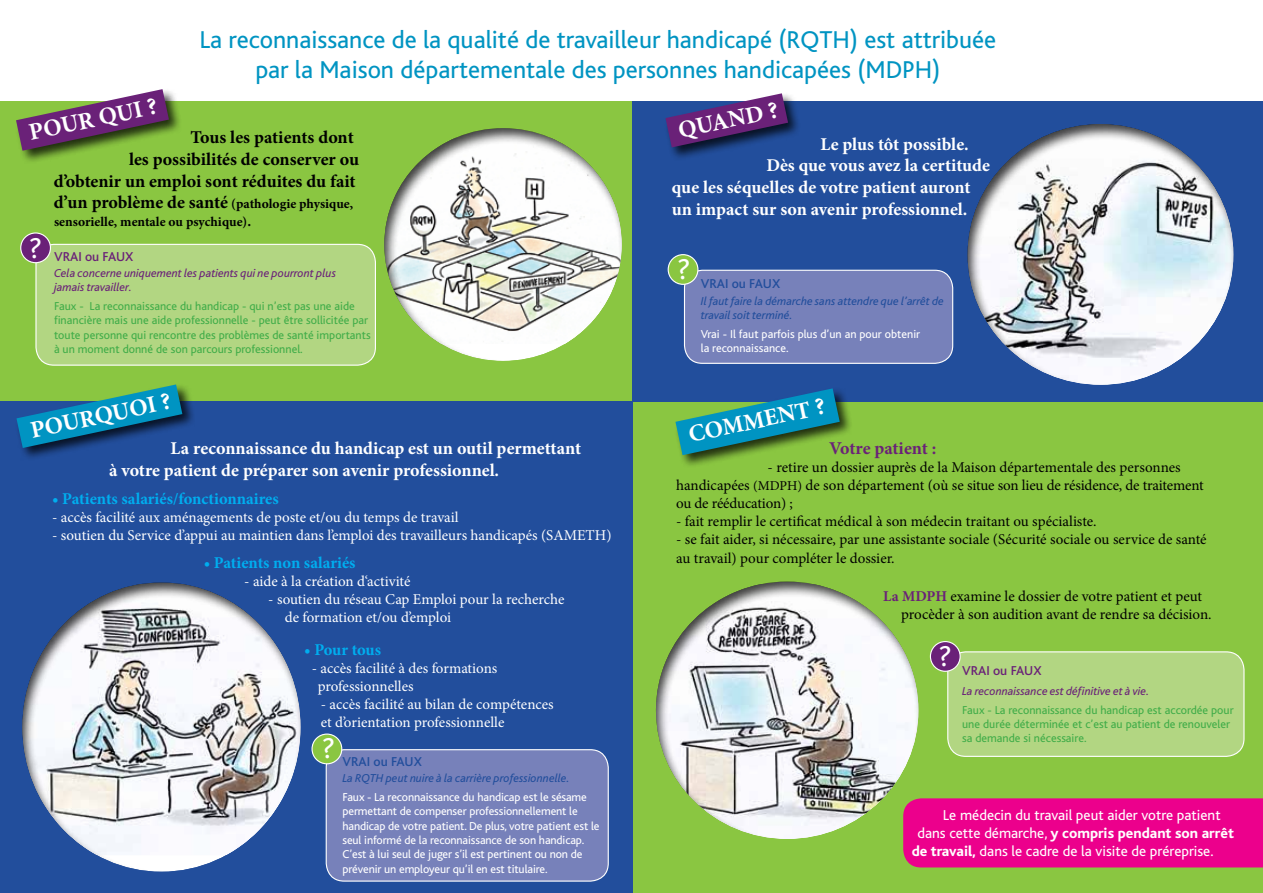
<style>
.page{position:relative;width:1263px;height:893px;background:#fff}
.page>*{position:absolute;margin:0;border:0;box-sizing:border-box;transform-origin:0 0}
.t1{font:29.7px "Bliss";color:#fff}
.t2{font:25.5px/30px "Bliss";color:#0094c2;text-align:center}
.t3{font:700 24px "Minion Pro";color:#fff}
.t4{font:700 18px/21.6px "Minion Pro";letter-spacing:-.005em;color:#fff}
.t5{font:700 18px/21.6px "Minion Pro";letter-spacing:-.005em;color:#000;text-align:right}
.t6{font:700 18px "Minion Pro";letter-spacing:-.005em;color:#6a2178}
.t7{font:700 16.5px "Minion Pro";color:#00aeef}
.t8{font:15px/18px "Minion Pro";color:#000}
.t9{font:15px/18px "Minion Pro";color:#fff}
.t10{font:15px "Bliss";color:#fff}
.t11{font:800 15px "Bliss";color:#fff}
.t12{font:700 13.5px/18px "Minion Pro";color:#000}
.t13{font:500 13.5px "Bliss";color:#6a2178}
.t14{font:500 13.5px "Bliss";color:#224e9c}
.t15{font:12px/14.4px "Bliss";color:#41ad49}
.t16{font:12px/14.4px "Bliss";letter-spacing:-.01em;color:#fff}
.t17{font:italic 12px/14.4px "Bliss";color:#224e9c}
.t18{font:italic 12px/14.4px "Bliss";color:#6a2178}
.s1{font-size:18px}
.s2{font-size:15px}
.s3{font-size:13.5px}
.s4{font-weight:700;color:#6a2178}
.s5{font-weight:400}
.s6{font-weight:800}
</style>
<div class="page">
<div style="left:0;top:101px;width:632px;height:301px;background:#8ac641"></div>
<div style="left:36px;top:244px;width:339px;height:121px;background:#b2d682;border-radius:18px"></div>
<div style="left:35px;top:244px;width:341px;height:122px;border:1px solid #fff;border-radius:18px"></div>
<div style="left:632px;top:101px;width:631px;height:302px;background:#224e9c"></div>
<div style="left:631px;top:403px;width:632px;height:490px;background:#8ac641"></div>
<div style="left:0;top:401px;width:632px;height:492px;background:#224e9c"></div>
<div style="left:384px;top:126px;width:240px;height:235px;background:#000;opacity:.75"></div>
<div style="left:21px;top:580px;width:282px;height:293px;background:#000;opacity:.75"></div>
<div style="left:655px;top:579px;width:266px;height:261px;background:#000;opacity:.75"></div>
<div style="left:967px;top:122px;width:268px;height:264px;background:#000;opacity:.75"></div>
<div style="left:14px;top:87px;width:168px;height:77px;background:#000;opacity:.75"></div>
<svg style="left:16px;top:89px;width:153px;height:62px"></svg>
<div style="left:14px;top:382px;width:181px;height:79px;background:#000;opacity:.75"></div>
<svg style="left:16px;top:384px;width:166px;height:64px"></svg>
<div style="left:663px;top:91px;width:138px;height:69px;background:#000;opacity:.75"></div>
<svg style="left:665px;top:93px;width:123px;height:54px"></svg>
<div style="left:673px;top:386px;width:179px;height:82px;background:#000;opacity:.75"></div>
<svg style="left:675px;top:388px;width:165px;height:67px"></svg>
<div style="left:903px;top:798px;width:360px;height:69px;background:#ec008c"></div>
<div style="left:21px;top:233px;width:29px;height:30px;background:#6a2178;border-radius:50%"></div>
<div style="left:20px;top:232px;width:31px;height:31px;border:1px solid #fff;border-radius:50%"></div>
<div style="left:326px;top:750px;width:282px;height:131px;background:#7781ba;border-radius:18px"></div>
<div style="left:326px;top:749px;width:283px;height:133px;border:1px solid #fff;border-radius:18px"></div>
<div style="left:312px;top:734px;width:30px;height:30px;background:#8ac641;border-radius:50%"></div>
<div style="left:311px;top:733px;width:31px;height:31px;border:1px solid #fff;border-radius:50%"></div>
<div style="left:948px;top:652px;width:296px;height:104px;background:#b2d682;border-radius:18px"></div>
<div style="left:947px;top:651px;width:297px;height:106px;border:1px solid #fff;border-radius:18px"></div>
<div style="left:930px;top:642px;width:30px;height:29px;background:#6a2178;border-radius:50%"></div>
<div style="left:930px;top:641px;width:31px;height:31px;border:1px solid #fff;border-radius:50%"></div>
<div style="left:684px;top:270px;width:269px;height:93px;background:#7781ba;border-radius:18px"></div>
<div style="left:684px;top:270px;width:269px;height:94px;border:1px solid #fff;border-radius:18px"></div>
<div style="left:668px;top:255px;width:30px;height:29px;background:#8ac641;border-radius:50%"></div>
<div style="left:668px;top:254px;width:30px;height:31px;border:1px solid #fff;border-radius:50%"></div>
<h2 class="t2" style="left:199px;top:25px;width:798px">La reconnaissance de la qualité de travailleur handicapé (RQTH) est attribuée par la Maison départementale des personnes handicapées (MDPH)</h2>
<h3 class="t3" style="left:26px;top:116px;width:132px;rotate:-12deg">POUR QUI ?</h3>
<p class="t5" style="left:54px;top:127px;width:307px">Tous les patients dont<br>les possibilités de conserver ou<br>d’obtenir un emploi sont réduites du fait</p>
<p class="t12" style="left:54px;top:195px;width:301px"><span class="s1">d’un problème de santé</span> (pathologie physique, sensorielle, mentale ou psychique)<span class="s2">.</span></p>
<p class="t13" style="left:54px;top:249px;width:81px">VRAI ou FAUX</p>
<p class="t18" style="left:54px;top:266px;width:284px">Cela concerne uniquement les patients qui ne pourront plus jamais travailler.</p>
<p class="t15" style="left:54px;top:299px;width:318px">Faux - La reconnaissance du handicap - qui n’est pas une aide financière mais une aide professionnelle - peut être sollicitée par toute personne qui rencontre des problèmes de santé importants à un moment donné de son parcours professionnel.</p>
<h1 class="t1" style="left:29px;top:232px;width:15px">?</h1>
<h3 class="t3" style="left:27px;top:414px;width:144px;rotate:-12deg">POURQUOI ?</h3>
<p class="t4" style="left:109px;top:437px;width:474px;text-indent:62px">La reconnaissance du handicap est un outil permettant à votre patient de préparer son avenir professionnel.</p>
<p class="t7" style="left:52px;top:487px;width:228px">• Patients salariés/fonctionnaires</p>
<p class="t9" style="left:52px;top:508px;width:408px">- accès facilité aux aménagements de poste et/ou du temps de travail</p>
<p class="t9" style="left:52px;top:526px;width:561px">- soutien du Service d’appui au maintien dans l’emploi des travailleurs handicapés (SAMETH)</p>
<p class="t7" style="left:204px;top:551px;width:153px">• Patients non salariés</p>
<p class="t9" style="left:244px;top:573px;width:168px">- aide à la création d‘activité</p>
<p class="t9" style="left:285px;top:591px;width:281px;text-indent:-16px">- soutien du réseau Cap Emploi pour la recherche de formation et/ou d’emploi</p>
<p class="t7" style="left:304px;top:638px;width:78px">• Pour tous</p>
<p class="t9" style="left:318px;top:659px;width:181px;text-indent:-6px">- accès facilité à des formations professionnelles</p>
<p class="t9" style="left:321px;top:695px;width:234px">- accès facilité au bilan de compétences et d’orientation professionnelle</p>
<h1 class="t1" style="left:321px;top:732px;width:15px">?</h1>
<p class="t14" style="left:342px;top:754px;width:81px">VRAI ou FAUX</p>
<p class="t17" style="left:342px;top:771px;width:229px">La RQTH peut nuire à la carrière professionnelle.</p>
<p class="t16" style="left:342px;top:790px;width:258px">Faux - La reconnaissance du handicap est le sésame permettant de compenser professionnellement le handicap de votre patient. De plus, votre patient est le seul informé de la reconnaissance de son handicap.<br>C’est à lui seul de juger s’il est pertinent ou non de prévenir un employeur qu’il en est titulaire.</p>
<h3 class="t3" style="left:675px;top:114px;width:103px;rotate:-12deg">QUAND ?</h3>
<p class="t4" style="left:820px;top:133px;width:150px">Le plus tôt possible.</p>
<p class="t4" style="left:766px;top:155px;width:225px">Dès que vous avez la certitude</p>
<p class="t4" style="left:672px;top:176px;width:300px">que les séquelles de votre patient auront</p>
<p class="t4" style="left:672px;top:198px;width:297px">un impact sur son avenir professionnel.</p>
<h1 class="t1" style="left:677px;top:253px;width:15px">?</h1>
<p class="t14" style="left:701px;top:277px;width:81px">VRAI ou FAUX</p>
<p class="t17" style="left:701px;top:294px;width:245px">Il faut faire la démarche sans attendre que l’arrêt de travail soit terminé.</p>
<p class="t16" style="left:701px;top:327px;width:221px">Vrai - Il faut parfois plus d’un an pour obtenir la reconnaissance.</p>
<h3 class="t3" style="left:685px;top:418px;width:140px;rotate:-12deg">COMMENT ?</h3>
<p class="t6" style="left:829px;top:435px;width:109px">Votre patient :</p>
<p class="t8" style="left:676px;top:458px;width:529px;text-indent:92px">- retire un dossier auprès de la Maison départementale des personnes handicapées <span class="s3">(MDPH)</span> de son département (où se situe son lieu de résidence, de traitement ou de rééducation) ;</p>
<p class="t8" style="left:676px;top:512px;width:422px">- fait remplir le certificat médical à son médecin traitant ou spécialiste.</p>
<p class="t8" style="left:676px;top:529px;width:532px;line-height:19.8px">- se fait aider, si nécessaire, par une assistante sociale (Sécurité sociale ou service de santé au travail) pour compléter le dossier.</p>
<p class="t8" style="left:901px;top:587px;width:312px;text-indent:-18px"><span class="s4">La MDPH</span> examine le dossier de votre patient et peut procèder à son audition avant de rendre sa décision.</p>
<p class="t13" style="left:938px;top:663px;width:105px"><sup>?</sup> VRAI ou FAUX</p>
<p class="t18" style="left:962px;top:684px;width:189px">La reconnaissance est définitive et à vie.</p>
<p class="t15" style="left:962px;top:703px;width:273px">Faux - La reconnaissance du handicap est accordée pour une durée déterminée et c’est au patient de renouveler sa demande si nécessaire.</p>
<p class="t10" style="left:943px;top:807px;width:279px">Le médecin du travail peut aider votre patient</p>
<p class="t11" style="left:917px;top:825px;width:318px"><span class="s5">dans cette démarche,</span> y compris pendant son arrêt</p>
<p class="t10" style="left:912px;top:843px;width:303px"><span class="s6">de travail,</span> dans le cadre de la visite de préreprise.</p>
</div>
